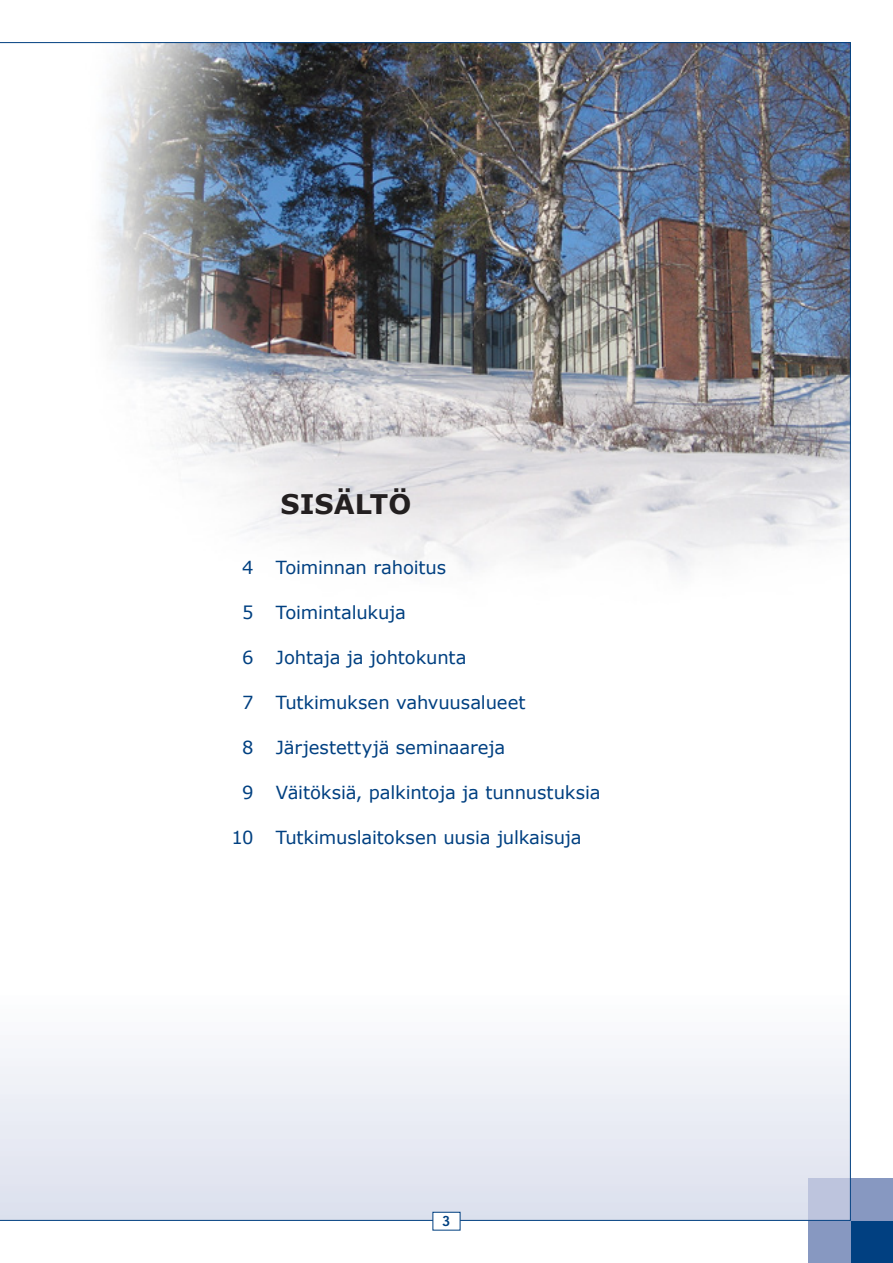
<style>
.page{position:relative;width:893px;height:1263px;background:#fff}
.page>*{position:absolute;margin:0;border:0;box-sizing:border-box;transform-origin:0 0}
.PÄÄOTSIKKO{font:700 27px "Verdana";color:#231f20}
.Leipäteksti_FIN_alku{font:18px "Verdana";letter-spacing:-.01em;color:#014081}
.t1{font:15px "URW Grotesk T";color:#014081}
</style>
<div class="page">
<div style="left:850px;top:1220px;width:43px;height:43px;background:#014081"></div>
<div style="left:808px;top:1220px;width:42px;height:43px;background:#8798c1"></div>
<div style="left:850px;top:1178px;width:43px;height:42px;background:#8798c1"></div>
<img style="left:0;top:43px;width:850px;height:1177px">
<div style="left:433px;top:1212px;width:27px;height:18px;background:#fff;border:1px solid #014081"></div>
<p class="PÄÄOTSIKKO" style="left:280px;top:487px;width:132px">SISÄLTÖ</p>
<p class="Leipäteksti_FIN_alku" style="left:242px;top:556px;width:13px">4</p>
<p class="Leipäteksti_FIN_alku" style="left:276px;top:556px;width:172px">Toiminnan rahoitus</p>
<p class="Leipäteksti_FIN_alku" style="left:242px;top:601px;width:13px">5</p>
<p class="Leipäteksti_FIN_alku" style="left:276px;top:601px;width:131px">Toimintalukuja</p>
<p class="Leipäteksti_FIN_alku" style="left:242px;top:646px;width:13px">6</p>
<p class="Leipäteksti_FIN_alku" style="left:276px;top:646px;width:192px">Johtaja ja johtokunta</p>
<p class="Leipäteksti_FIN_alku" style="left:242px;top:691px;width:13px">7</p>
<p class="Leipäteksti_FIN_alku" style="left:276px;top:691px;width:251px">Tutkimuksen vahvuusalueet</p>
<p class="Leipäteksti_FIN_alku" style="left:242px;top:736px;width:13px">8</p>
<p class="Leipäteksti_FIN_alku" style="left:276px;top:736px;width:231px">Järjestettyjä seminaareja</p>
<p class="Leipäteksti_FIN_alku" style="left:242px;top:781px;width:13px">9</p>
<p class="Leipäteksti_FIN_alku" style="left:276px;top:781px;width:326px">Väitöksiä, palkintoja ja tunnustuksia</p>
<p class="Leipäteksti_FIN_alku" style="left:232px;top:826px;width:23px">10</p>
<p class="Leipäteksti_FIN_alku" style="left:276px;top:826px;width:307px">Tutkimuslaitoksen uusia julkaisuja</p>
<p class="t1" style="left:442px;top:1212px;width:10px">3</p>
</div>
